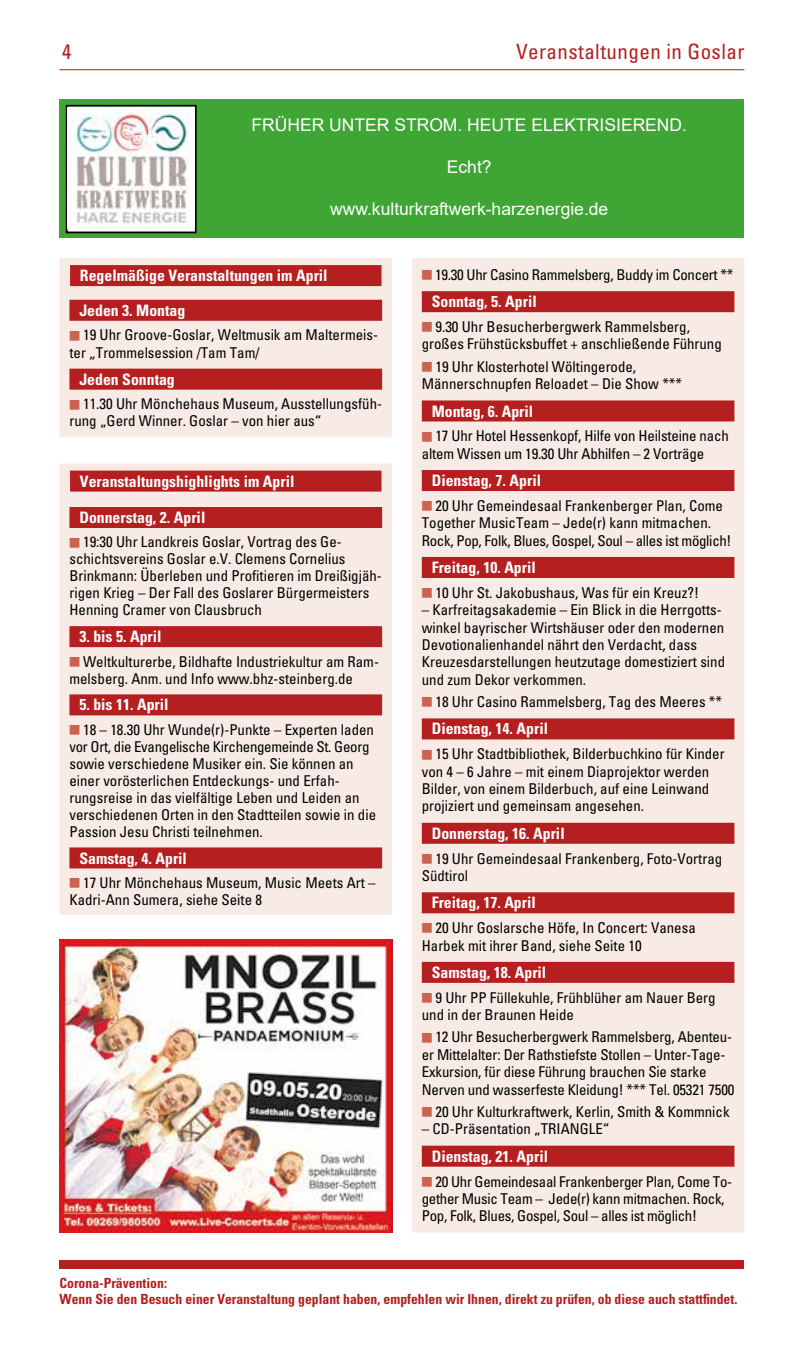
<style>
.page{position:relative;width:794px;height:1365px;background:#fff}
.page>*{position:absolute;margin:0;border:0;box-sizing:border-box;transform-origin:0 0}
.t1{font:condensed 21px "Univers";letter-spacing:.02em;color:#b51f1f}
.t2{font:17.5px "Arial";color:#fff}
.t3{font:700 condensed 15.75px/34.6px "Univers";color:#fff}
.t4{font:condensed 14.88px/17.3px "Univers";color:#000}
.t5{font:condensed 14.88px/17.3px "Univers";letter-spacing:-.02em;color:#000}
.t6{font:700 condensed 14px/15.8px "Univers";color:#b51f1f}
.s1{color:#cb644e}
</style>
<div class="page">
<hr style="left:60px;top:69px;width:684px;height:1px;background:#b51f1f">
<svg style="left:60px;top:463px;width:332px;height:36px"></svg>
<div style="left:70px;top:470px;width:311px;height:21px;background:#b51f1f"></div>
<div style="left:412px;top:258px;width:332px;height:974px;background:#f8eae4"></div>
<div style="left:422px;top:291px;width:312px;height:21px;background:#b51f1f"></div>
<div style="left:422px;top:400px;width:312px;height:21px;background:#b51f1f"></div>
<div style="left:422px;top:470px;width:312px;height:21px;background:#b51f1f"></div>
<div style="left:422px;top:557px;width:312px;height:21px;background:#b51f1f"></div>
<div style="left:422px;top:718px;width:312px;height:21px;background:#b51f1f"></div>
<div style="left:422px;top:822px;width:312px;height:21px;background:#b51f1f"></div>
<div style="left:422px;top:892px;width:312px;height:21px;background:#b51f1f"></div>
<div style="left:422px;top:961px;width:312px;height:21px;background:#b51f1f"></div>
<div style="left:422px;top:1145px;width:312px;height:21px;background:#b51f1f"></div>
<div style="left:60px;top:99px;width:684px;height:139px;background:#3fa535"></div>
<div style="left:66px;top:105px;width:131px;height:128px;border:2px solid #000"></div>
<img style="left:68px;top:108px;width:126px;height:121px">
<div style="left:60px;top:499px;width:332px;height:415px;background:#f8eae4"></div>
<div style="left:69px;top:507px;width:313px;height:21px;background:#b51f1f"></div>
<div style="left:69px;top:626px;width:313px;height:21px;background:#b51f1f"></div>
<div style="left:69px;top:694px;width:313px;height:21px;background:#b51f1f"></div>
<div style="left:69px;top:847px;width:313px;height:21px;background:#b51f1f"></div>
<div style="left:60px;top:258px;width:332px;height:35px;background:#f8eae4"></div>
<div style="left:70px;top:265px;width:311px;height:21px;background:#b51f1f"></div>
<div style="left:60px;top:293px;width:332px;height:144px;background:#f8eae4"></div>
<div style="left:69px;top:300px;width:313px;height:21px;background:#b51f1f"></div>
<div style="left:69px;top:368px;width:313px;height:21px;background:#b51f1f"></div>
<img style="left:60px;top:939px;width:332px;height:293px">
<div style="left:60px;top:1259px;width:684px;height:9px;background:#b51f1f"></div>
<h1 class="t1" style="left:62px;top:38px;width:11px">4</h1>
<h1 class="t1" style="left:516px;top:38px;width:230px">Veranstaltungen in Goslar</h1>
<p class="t2" style="left:251px;top:113px;width:437px">FRÜHER UNTER STROM. HEUTE ELEKTRISIEREND.</p>
<p class="t2" style="left:447px;top:155px;width:46px">Echt?</p>
<p class="t2" style="left:330px;top:197px;width:280px">www.kulturkraftwerk-harzenergie.de</p>
<p class="t3" style="left:79px;top:258px;width:250px">Regelmäßige Veranstaltungen im April<br>Jeden 3. Montag</p>
<p class="t4" style="left:69px;top:326px;width:310px"><span class="s1">■</span> 19 Uhr Groove-Goslar, Weltmusik am Maltermeis&shy;ter „Trommelsession /Tam Tam/</p>
<p class="t3" style="left:79px;top:361px;width:97px">Jeden Sonntag</p>
<p class="t4" style="left:69px;top:395px;width:314px"><span class="s1">■</span> 11.30 Uhr Mönchehaus Museum, Ausstellungsfüh&shy;rung „Gerd Winner. Goslar – von hier aus“</p>
<p class="t3" style="left:80px;top:463px;width:216px">Veranstaltungshighlights im April</p>
<p class="t3" style="left:79px;top:500px;width:127px">Donnerstag, 2. April</p>
<p class="t4" style="left:69px;top:533px;width:314px"><span class="s1">■</span> 19:30 Uhr Landkreis Goslar, Vortrag des Ge&shy;schichtsvereins Goslar e.V. Clemens Cornelius Brinkmann: Überleben und Profitieren im Dreißigjäh&shy;rigen Krieg – Der Fall des Goslarer Bürgermeisters Henning Cramer von Clausbruch</p>
<p class="t3" style="left:79px;top:619px;width:84px">3. bis 5. April</p>
<p class="t4" style="left:69px;top:652px;width:311px"><span class="s1">■</span> Weltkulturerbe, Bildhafte Industriekultur am Ram&shy;melsberg. Anm. und Info www.bhz-steinberg.de</p>
<p class="t3" style="left:79px;top:687px;width:91px">5. bis 11. April</p>
<p class="t4" style="left:69px;top:720px;width:308px"><span class="s1">■</span> 18 – 18.30 Uhr Wunde(r)-Punkte – Experten laden vor Ort, die Evangelische Kirchengemeinde St. Georg sowie verschiedene Musiker ein. Sie können an einer vorösterlichen Entdeckungs- und Erfah&shy;rungsreise in das vielfältige Leben und Leiden an verschiedenen Orten in den Stadtteilen sowie in die Passion Jesu Christi teilnehmen.</p>
<p class="t3" style="left:79px;top:840px;width:109px">Samstag, 4. April</p>
<p class="t4" style="left:69px;top:873px;width:308px"><span class="s1">■</span> 17 Uhr Mönchehaus Museum, Music Meets Art –<br>Kadri-Ann Sumera, siehe Seite 8</p>
<p class="t5" style="left:422px;top:266px;width:313px"><span class="s1">■</span> 19.30 Uhr Casino Rammelsberg, Buddy im Concert **</p>
<p class="t3" style="left:432px;top:284px;width:106px">Sonntag, 5. April</p>
<p class="t4" style="left:422px;top:318px;width:301px"><span class="s1">■</span> 9.30 Uhr Besucherbergwerk Rammelsberg, großes Frühstücksbuffet + anschließende Führung</p>
<p class="t4" style="left:422px;top:357px;width:262px"><span class="s1">■</span> 19 Uhr Klosterhotel Wöltingerode,<br>Männerschnupfen Reloadet – Die Show ***</p>
<p class="t3" style="left:432px;top:393px;width:103px">Montag, 6. April</p>
<p class="t4" style="left:422px;top:427px;width:309px"><span class="s1">■</span> 17 Uhr Hotel Hessenkopf, Hilfe von Heilsteine nach altem Wissen um 19.30 Uhr Abhilfen – 2 Vorträge</p>
<p class="t3" style="left:432px;top:463px;width:111px">Dienstag, 7. April</p>
<p class="t4" style="left:422px;top:496px;width:311px"><span class="s1">■</span> 20 Uhr Gemeindesaal Frankenberger Plan, Come<br>Together MusicTeam – Jede(r) kann mitmachen.<br>Rock, Pop, Folk, Blues, Gospel, Soul – alles ist möglich!</p>
<p class="t3" style="left:432px;top:550px;width:106px">Freitag, 10. April</p>
<p class="t4" style="left:422px;top:583px;width:279px"><span class="s1">■</span> 10 Uhr St. Jakobushaus, Was für ein Kreuz?!</p>
<p class="t4" style="left:422px;top:601px;width:305px">– Karfreitagsakademie – Ein Blick in die Herrgotts&shy;winkel bayrischer Wirtshäuser oder den modernen Devotionalienhandel nährt den Verdacht, dass Kreuzesdarstellungen heutzutage domestiziert sind und zum Dekor verkommen.</p>
<p class="t4" style="left:422px;top:693px;width:302px"><span class="s1">■</span> 18 Uhr Casino Rammelsberg, Tag des Meeres **</p>
<p class="t3" style="left:432px;top:711px;width:118px">Dienstag, 14. April</p>
<p class="t4" style="left:422px;top:745px;width:304px"><span class="s1">■</span> 15 Uhr Stadtbibliothek, Bilderbuchkino für Kinder von 4 – 6 Jahre – mit einem Diaprojektor werden Bilder, von einem Bilderbuch, auf eine Leinwand projiziert und gemeinsam angesehen.</p>
<p class="t3" style="left:432px;top:815px;width:134px">Donnerstag, 16. April</p>
<p class="t4" style="left:422px;top:849px;width:302px"><span class="s1">■</span> 19 Uhr Gemeindesaal Frankenberg, Foto-Vortrag<br>Südtirol</p>
<p class="t3" style="left:432px;top:885px;width:106px">Freitag, 17. April</p>
<p class="t4" style="left:422px;top:918px;width:275px"><span class="s1">■</span> 20 Uhr Goslarsche Höfe, In Concert: Vanesa<br>Harbek mit ihrer Band, siehe Seite 10</p>
<p class="t3" style="left:432px;top:954px;width:116px">Samstag, 18. April</p>
<p class="t4" style="left:422px;top:988px;width:295px"><span class="s1">■</span> 9 Uhr PP Füllekuhle, Frühblüher am Nauer Berg und in der Braunen Heide</p>
<p class="t4" style="left:422px;top:1028px;width:314px"><span class="s1">■</span> 12 Uhr Besucherbergwerk Rammelsberg, Abenteu&shy;er Mittelalter: Der Rathstiefste Stollen – Unter-Tage-Exkursion, für diese Führung brauchen Sie starke Nerven und wasserfeste Kleidung! *** Tel. 05321 7500</p>
<p class="t4" style="left:422px;top:1102px;width:309px"><span class="s1">■</span> 20 Uhr Kulturkraftwerk, Kerlin, Smith &amp; Kommnick</p>
<p class="t4" style="left:422px;top:1120px;width:189px">– CD-Präsentation „TRIANGLE“</p>
<p class="t3" style="left:432px;top:1138px;width:118px">Dienstag, 21. April</p>
<p class="t5" style="left:422px;top:1172px;width:312px"><span class="s1">■</span> 20 Uhr Gemeindesaal Frankenberger Plan, Come To&shy;gether Music Team – Jede(r) kann mitmachen. Rock,<br>Pop, Folk, Blues, Gospel, Soul – alles ist möglich!</p>
<p class="t6" style="left:60px;top:1275px;width:679px">Corona-Prävention:<br>Wenn Sie den Besuch einer Veranstaltung geplant haben, empfehlen wir Ihnen, direkt zu prüfen, ob diese auch stattfindet.</p>
</div>
